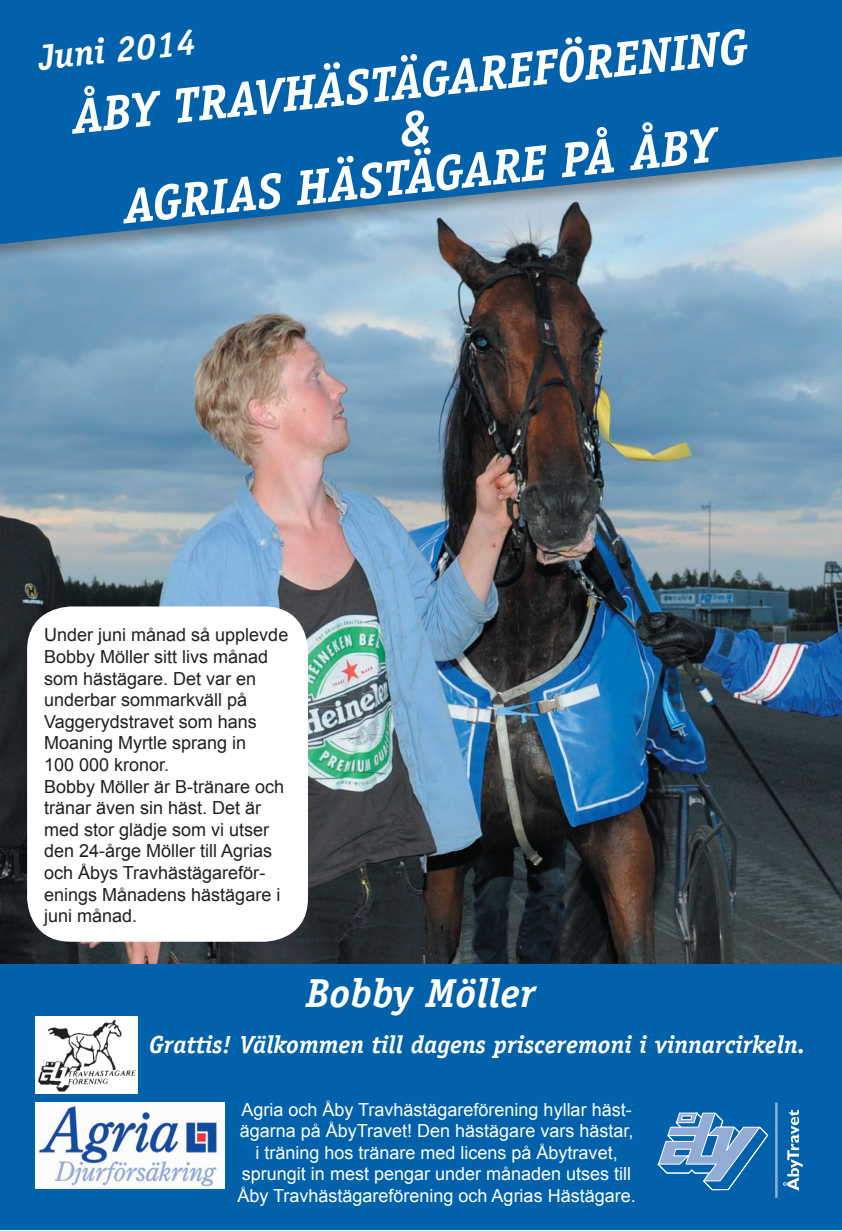
<style>
.page{position:relative;width:842px;height:1231px;background:#fff}
.page>*{position:absolute;margin:0;border:0;box-sizing:border-box;transform-origin:0 0}
.t1{font:italic 700 49.5px/47.2px "Officina Serif Std";color:#fff;text-align:center}
.t2{font:italic 700 40.5px "Officina Serif Std";color:#fff}
.t3{font:italic 700 36px "Officina Serif Std";color:#fff}
.t4{font:italic 700 24.75px "Officina Serif Std";color:#fff}
.t5{font:18px/21.6px "Arial";color:#231f20}
.t6{font:18px/21.6px "Arial";color:#fff;text-align:center}
</style>
<div class="page">
<img style="left:0;top:281px;width:842px;height:683px">
<div style="left:0;top:964px;width:842px;height:266px;background:#0161aa"></div>
<div style="left:0;top:0;width:842px;height:281px;background:#231f20;opacity:.4"></div>
<svg style="left:0;top:0;width:842px;height:244px;background:#1d70af"></svg>
<hr style="left:775px;top:1103px;width:3px;height:94px;background:#93acd6">
<svg style="left:783px;top:1110px;width:20px;height:81px"></svg>
<svg style="left:657px;top:1112px;width:112px;height:79px"></svg>
<img style="left:35px;top:1102px;width:190px;height:87px">
<div style="left:27px;top:606px;width:281px;height:336px;background:#fff;border-radius:44px"></div>
<img style="left:35px;top:1016px;width:103px;height:77px">
<h1 class="t1" style="left:70px;top:94px;width:681px;rotate:-6deg">ÅBY TRAVHÄSTÄGAREFÖRENING &amp;<br>AGRIAS HÄSTÄGARE PÅ ÅBY</h1>
<h3 class="t3" style="left:36px;top:37px;width:160px;rotate:-6deg">Juni 2014</h3>
<p class="t5" style="left:44px;top:624px;width:246px">Under juni månad så upplevde<br>Bobby Möller sitt livs månad som hästägare. Det var en underbar sommarkväll på<br>Vaggerydstravet som hans<br>Moaning Myrtle sprang in<br>100 000 kronor.<br>Bobby Möller är B-tränare och tränar även sin häst. Det är med stor glädje som vi utser den 24-årge Möller till Agrias och Åbys Travhästägareför&shy;enings Månadens hästägare i juni månad.</p>
<h2 class="t2" style="left:306px;top:969px;width:231px">Bobby Möller</h2>
<h3 class="t4" style="left:149px;top:1030px;width:658px">Grattis! Välkommen till dagens prisceremoni i vinnarcirkeln.</h3>
<p class="t6" style="left:237px;top:1099px;width:400px">Agria och Åby Travhästägareförening hyllar häst&shy;ägarna på ÅbyTravet! Den hästägare vars hästar, i träning hos tränare med licens på Åbytravet, sprungit in mest pengar under månaden utses till Åby Travhästägareförening och Agrias Hästägare.</p>
</div>
